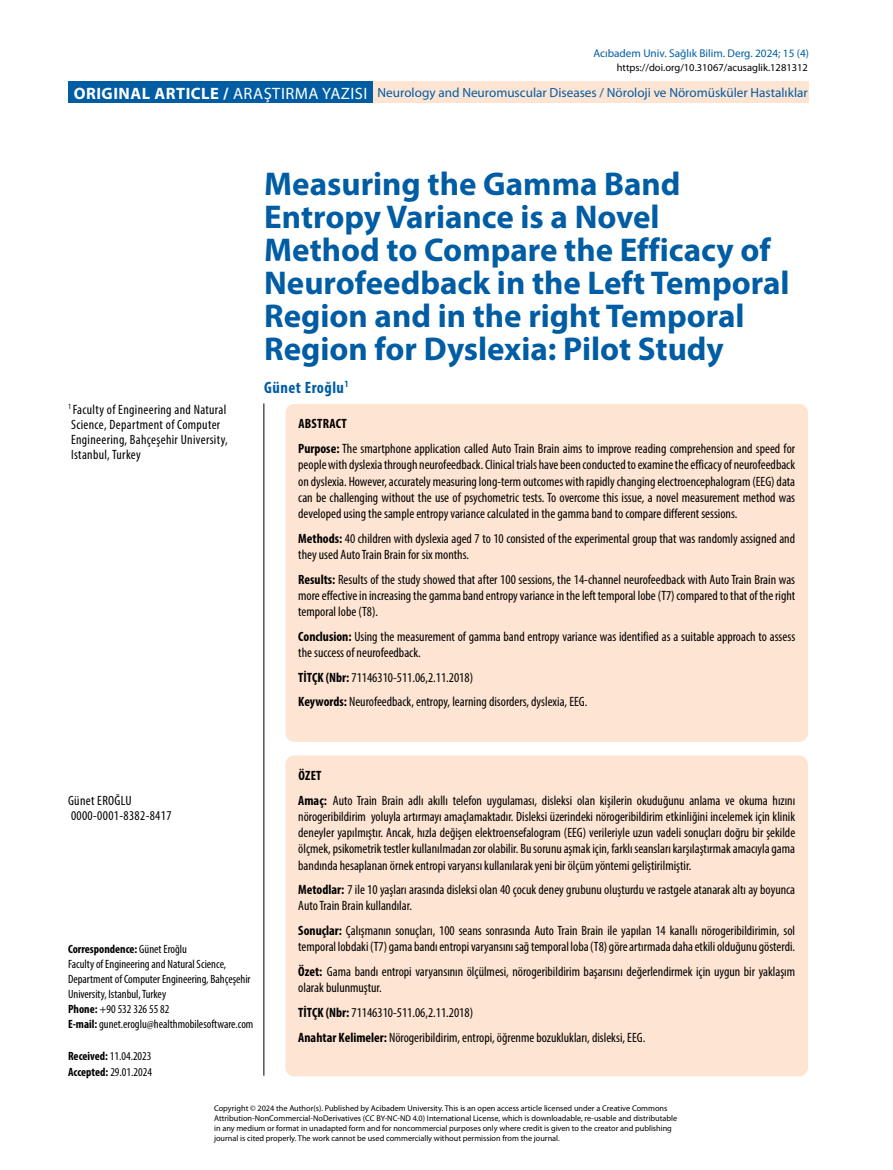
<style>
.page{position:relative;width:893px;height:1170px;background:#fff}
.page>*{position:absolute;margin:0;border:0;box-sizing:border-box;transform-origin:0 0}
.t1{font:700 33px/33px "Myriad Pro";color:#005da4}
.t2{font:700 16.5px "Myriad Pro";letter-spacing:.03em;color:#fff}
.t3{font:700 condensed 16.5px "Myriad Pro";letter-spacing:.03em;color:#005da4}
.t4{font:condensed 13.5px/16.2px "Myriad Pro";color:#000}
.t5{font:condensed 13.5px/15px "Myriad Pro";letter-spacing:.025em;color:#000}
.t6{font:13.2px "Myriad Pro";color:#005da4}
.t7{font:condensed 12px/15px "Myriad Pro";color:#000}
.t8{font:11.25px "Myriad Pro";color:#005da4}
.t9{font:10.5px "Myriad Pro";color:#000}
.t10{font:8.25px/9.9px "Myriad Pro";color:#000}
.s1{font-weight:400}
.s2{font-weight:700}
</style>
<div class="page">
<hr style="left:263px;top:403px;width:1px;height:672px;background:#000">
<div style="left:68px;top:82px;width:305px;height:21px;background:#005da4"></div>
<div style="left:373px;top:82px;width:436px;height:21px;background:#fee4d2"></div>
<div style="left:285px;top:404px;width:523px;height:337px;background:#fee4d2;border-radius:9px"></div>
<div style="left:285px;top:755px;width:523px;height:321px;background:#fee4d2;border-radius:9px"></div>
<p class="t2" style="left:74px;top:82px;width:295px">ORIGINAL ARTICLE / <span class="s1">ARAŞTIRMA YAZISI</span></p>
<p class="t8" style="left:593px;top:47px;width:217px">Acıbadem Univ. Sağlık Bilim. Derg. 2024; 15 (4)</p>
<p class="t9" style="left:617px;top:62px;width:193px">https://doi.org/10.31067/acusaglik.1281312</p>
<p class="t6" style="left:378px;top:86px;width:432px">Neurology and Neuromuscular Diseases / Nöroloji ve Nöromüsküler Hastalıklar</p>
<p class="t5" style="left:68px;top:401px;width:161px"><sup>1</sup> Faculty of Engineering and Natural<br>Science, Department of Computer<br>Engineering, Bahçeşehir University,<br>Istanbul, Turkey</p>
<h1 class="t1" style="left:264px;top:166px;width:527px">Measuring the Gamma Band<br>Entropy Variance is a Novel<br>Method to Compare the Efficacy of<br>Neurofeedback in the Left Temporal<br>Region and in the right Temporal<br>Region for Dyslexia: Pilot Study</h1>
<p class="t3" style="left:264px;top:377px;width:86px">Günet Eroğlu<sup>1</sup></p>
<p class="t4" style="left:298px;top:411px;width:498px;line-height:24.8px"><span class="s2">ABSTRACT<br>Purpose:</span> The smartphone application called Auto Train Brain aims to improve reading comprehension and speed for</p>
<p class="t4" style="left:298px;top:456px;width:498px;text-align:justify">people with dyslexia through neurofeedback. Clinical trials have been conducted to examine the efficacy of neurofeedback on dyslexia. However, accurately measuring long-term outcomes with rapidly changing electroencephalogram (EEG) data can be challenging without the use of psychometric tests. To overcome this issue, a novel measurement method was developed using the sample entropy variance calculated in the gamma band to compare different sessions.</p>
<p class="t4" style="left:298px;top:530px;width:498px"><span class="s2">Methods:</span> 40 children with dyslexia aged 7 to 10 consisted of the experimental group that was randomly assigned and they used Auto Train Brain for six months.</p>
<p class="t4" style="left:298px;top:571px;width:498px;text-align:justify"><span class="s2">Results:</span> Results of the study showed that after 100 sessions, the 14-channel neurofeedback with Auto Train Brain was more effective in increasing the gamma band entropy variance in the left temporal lobe (T7) compared to that of the right temporal lobe (T8).</p>
<p class="t4" style="left:298px;top:628px;width:498px"><span class="s2">Conclusion:</span> Using the measurement of gamma band entropy variance was identified as a suitable approach to assess the success of neurofeedback.</p>
<p class="t4" style="left:298px;top:664px;width:291px;line-height:24.8px"><span class="s2">TİTÇK (Nbr:</span> 71146310-511.06,2.11.2018)<br><span class="s2">Keywords:</span> Neurofeedback, entropy, learning disorders, dyslexia, EEG.</p>
<p class="t5" style="left:68px;top:793px;width:105px">Günet EROĞLU<br>0000-0001-8382-8417</p>
<p class="t7" style="left:68px;top:941px;width:187px"><span class="s2">Correspondence:</span> Günet Eroğlu<br>Faculty of Engineering and Natural Science, Department of Computer Engineering, Bahçeşehir University, Istanbul, Turkey<br><span class="s2">Phone:</span> +90 532 326 55 82<br><span class="s2">E-mail:</span> gunet.eroglu@healthmobilesoftware.com</p>
<p class="t7" style="left:68px;top:1047px;width:85px;line-height:16.5px"><span class="s2">Received:</span> 11.04.2023<br><span class="s2">Accepted:</span> 29.01.2024</p>
<p class="t4" style="left:298px;top:762px;width:498px;line-height:24.8px"><span class="s2">ÖZET<br>Amaç:</span> Auto Train Brain adlı akıllı telefon uygulaması, disleksi olan kişilerin okuduğunu anlama ve okuma hızını</p>
<p class="t4" style="left:298px;top:808px;width:498px;text-align:justify">nörogeribildirim yoluyla artırmayı amaçlamaktadır. Disleksi üzerindeki nörogeribildirim etkinliğini incelemek için klinik deneyler yapılmıştır. Ancak, hızla değişen elektroensefalogram (EEG) verileriyle uzun vadeli sonuçları doğru bir şekilde ölçmek, psikometrik testler kullanılmadan zor olabilir. Bu sorunu aşmak için, farklı seansları karşılaştırmak amacıyla gama bandında hesaplanan örnek entropi varyansı kullanılarak yeni bir ölçüm yöntemi geliştirilmiştir.</p>
<p class="t4" style="left:298px;top:881px;width:498px"><span class="s2">Metodlar:</span> 7 ile 10 yaşları arasında disleksi olan 40 çocuk deney grubunu oluşturdu ve rastgele atanarak altı ay boyunca<br>Auto Train Brain kullandılar.</p>
<p class="t4" style="left:298px;top:922px;width:498px"><span class="s2">Sonuçlar:</span> Çalışmanın sonuçları, 100 seans sonrasında Auto Train Brain ile yapılan 14 kanallı nörogeribildirimin, sol temporal lobdaki (T7) gama bandı entropi varyansını sağ temporal loba (T8) göre artırmada daha etkili olduğunu gösterdi.</p>
<p class="t4" style="left:298px;top:963px;width:498px"><span class="s2">Özet:</span> Gama bandı entropi varyansının ölçülmesi, nörogeribildirim başarısını değerlendirmek için uygun bir yaklaşım olarak bulunmuştur.</p>
<p class="t4" style="left:298px;top:999px;width:348px;line-height:24.8px"><span class="s2">TİTÇK (Nbr:</span> 71146310-511.06,2.11.2018)<br><span class="s2">Anahtar Kelimeler:</span> Nörogeribildirim, entropi, öğrenme bozuklukları, disleksi, EEG.</p>
<p class="t10" style="left:214px;top:1103px;width:465px">Copyright © 2024 the Author(s). Published by Acibadem University. This is an open access article licensed under a Creative Commons Attribution-NonCommercial-NoDerivatives (CC BY-NC-ND 4.0) International License, which is downloadable, re-usable and distributable in any medium or format in unadapted form and for noncommercial purposes only where credit is given to the creator and publishing journal is cited properly. The work cannot be used commercially without permission from the journal.</p>
</div>
